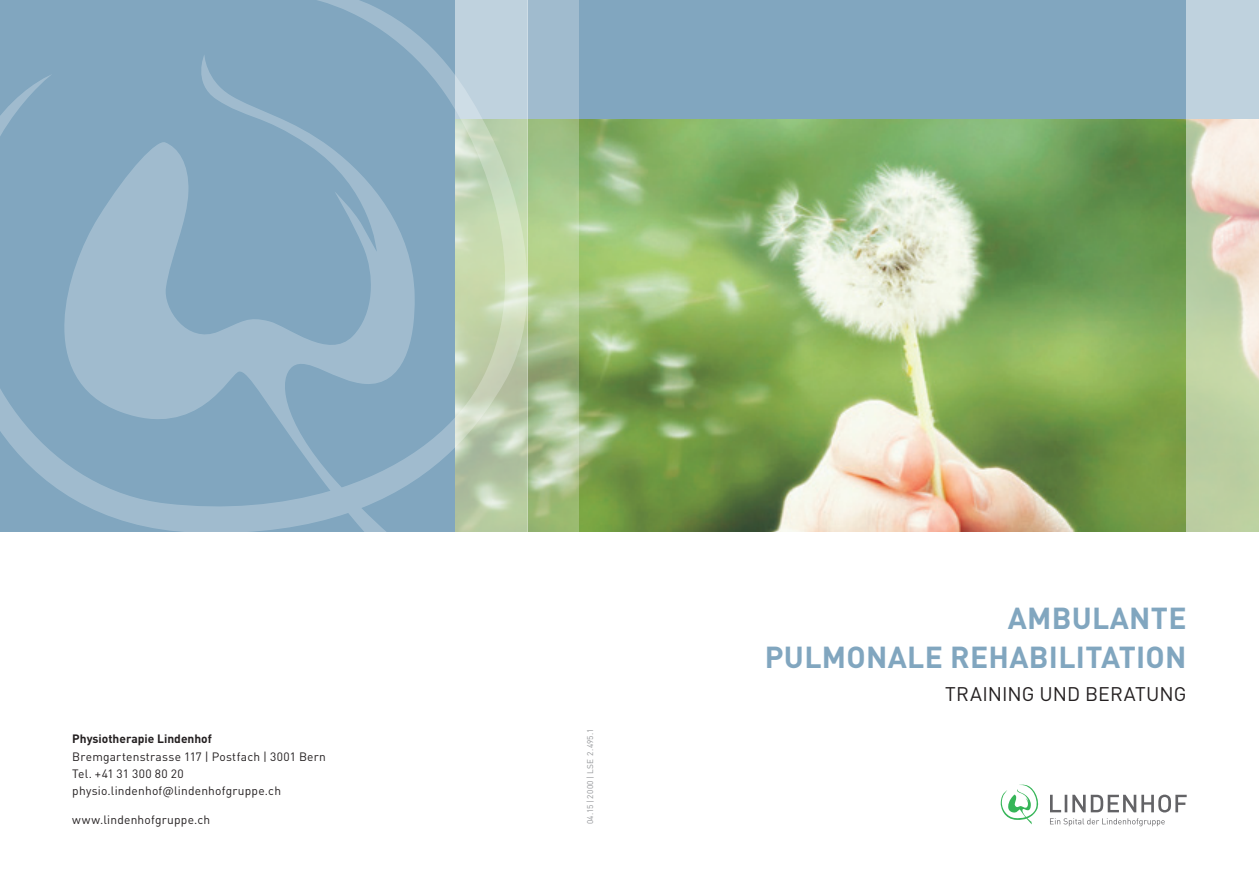
<style>
.page{position:relative;width:1259px;height:893px;background:#fff}
.page>*{position:absolute;margin:0;border:0;box-sizing:border-box;transform-origin:0 0}
.t1{font:700 30px/39px "DIN Pro";letter-spacing:.01em;color:#81a6bf;text-align:right}
.t2{font:19.5px "DIN Pro";color:#231f20}
.t3{font:12px/17.2px "DIN Pro";letter-spacing:.015em;color:#231f20}
.t4{font:700 12px "DIN Pro";color:#231f20}
.t5{font:8.25px "DIN Pro";letter-spacing:.045em;color:#939598}
</style>
<div class="page">
<div style="left:0;top:0;width:1259px;height:532px;background:#81a6bf"></div>
<img style="left:578px;top:119px;width:608px;height:413px">
<svg style="left:1186px;top:0;width:73px;height:532px;background:#cbd5be"></svg>
<svg style="left:527px;top:0;width:51px;height:532px;background:#aac49f"></svg>
<svg style="left:0;top:0;width:527px;height:532px"></svg>
<svg style="left:1050px;top:818px;width:114px;height:8px"></svg>
<svg style="left:1000px;top:785px;width:39px;height:39px"></svg>
<svg style="left:1050px;top:795px;width:136px;height:17px"></svg>
<p class="t4" style="left:72px;top:731px;width:141px">Physiotherapie Lindenhof</p>
<p class="t3" style="left:72px;top:747px;width:255px">Bremgartenstrasse 117 | Postfach | 3001 Bern<br>Tel. +41 31 300 80 20 physio.lindenhof@lindenhofgruppe.ch</p>
<p class="t3" style="left:72px;top:811px;width:140px">www.lindenhofgruppe.ch</p>
<p class="t5" style="left:584px;top:824px;width:97px;rotate:-90deg">04.15 | 2000 | LSE 2.495.1</p>
<h1 class="t1" style="left:765px;top:598px;width:423px">AMBULANTE<br>PULMONALE REHABILITATION</h1>
<h2 class="t2" style="left:945px;top:681px;width:243px">TRAINING UND BERATUNG</h2>
</div>
